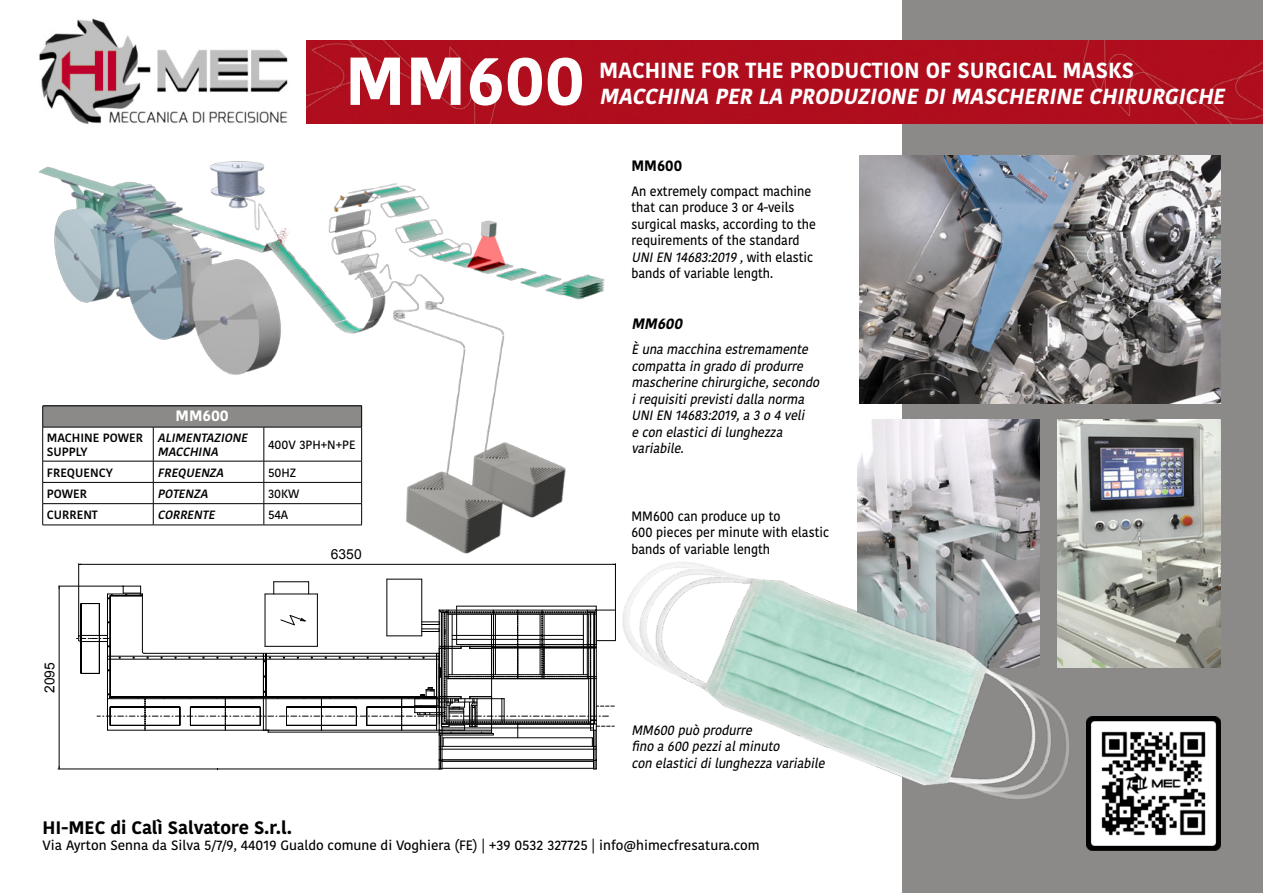
<style>
.page{position:relative;width:1263px;height:893px;background:#fff}
.page>*{position:absolute;margin:0;border:0;box-sizing:border-box;transform-origin:0 0}
.t1{font:700 67.5px "Kohinoor Devanagari";color:#fff}
.t2{font:italic 700 21.75px "Kohinoor Devanagari";color:#fff}
.t3{font:700 21.75px "Kohinoor Devanagari";color:#fff}
.t4{font:700 18px "Kohinoor Bangla";color:#000}
.t5{font:italic 700 15px "Kohinoor Bangla";color:#000;scale:.95 1}
.t6{font:700 15px "Kohinoor Bangla";color:#000;scale:.95 1}
.t7{font:700 15px "Kohinoor Bangla";color:#fff}
.t8{font:13.8px "Arial";color:#000}
.t9{font:italic 500 13.5px/16.5px "Kohinoor Bangla";color:#000;scale:.92 1}
.t10{font:500 13.5px/16.5px "Kohinoor Bangla";color:#000;scale:.92 1}
.t11{font:500 13.5px "Kohinoor Bangla";color:#000}
.t12{font:italic 600 12px/14.4px "Kohinoor Bangla";color:#000}
.t13{font:600 12px/14.4px "Kohinoor Bangla";color:#000}
.t14{font:500 12px "Kohinoor Bangla";color:#000}
.s1{font-style:italic}
</style>
<div class="page">
<div style="left:902px;top:0;width:361px;height:893px;background:#8b8a88"></div>
<div style="left:307px;top:40px;width:495px;height:83px;background:#af0e1d"></div>
<div style="left:802px;top:40px;width:461px;height:83px;background:#af0d1d"></div>
<img style="left:39px;top:18px;width:249px;height:107px">
<img style="left:858px;top:420px;width:182px;height:100px">
<img style="left:859px;top:155px;width:361px;height:248px">
<svg style="left:58px;top:564px;width:541px;height:206px"></svg>
<img style="left:39px;top:161px;width:566px;height:393px">
<img style="left:1057px;top:420px;width:163px;height:248px">
<div style="left:43px;top:406px;width:319px;height:21px;background:#8b8a88"></div>
<hr style="left:43px;top:406px;width:110px;height:1px;background:#000">
<svg style="left:42px;top:406px;width:1px;height:21px"></svg>
<hr style="left:153px;top:406px;width:111px;height:1px;background:#000">
<hr style="left:264px;top:406px;width:98px;height:1px;background:#000">
<svg style="left:361px;top:406px;width:1px;height:21px"></svg>
<hr style="left:43px;top:427px;width:110px;height:1px;background:#000">
<hr style="left:42px;top:427px;width:1px;height:34px;background:#000">
<hr style="left:153px;top:427px;width:111px;height:1px;background:#000">
<hr style="left:153px;top:427px;width:1px;height:34px;background:#000">
<hr style="left:264px;top:427px;width:98px;height:1px;background:#000">
<hr style="left:264px;top:427px;width:1px;height:34px;background:#000">
<hr style="left:361px;top:427px;width:1px;height:34px;background:#000">
<hr style="left:43px;top:461px;width:110px;height:1px;background:#000">
<hr style="left:153px;top:461px;width:111px;height:1px;background:#000">
<hr style="left:264px;top:461px;width:98px;height:1px;background:#000">
<hr style="left:43px;top:482px;width:110px;height:1px;background:#000">
<hr style="left:153px;top:482px;width:111px;height:1px;background:#000">
<hr style="left:264px;top:482px;width:98px;height:1px;background:#000">
<hr style="left:43px;top:503px;width:110px;height:1px;background:#000">
<svg style="left:42px;top:461px;width:1px;height:64px"></svg>
<hr style="left:153px;top:503px;width:111px;height:1px;background:#000">
<svg style="left:153px;top:461px;width:1px;height:64px"></svg>
<hr style="left:264px;top:503px;width:98px;height:1px;background:#000">
<svg style="left:264px;top:461px;width:1px;height:64px"></svg>
<svg style="left:361px;top:461px;width:1px;height:64px"></svg>
<hr style="left:43px;top:525px;width:110px;height:1px;background:#000">
<hr style="left:153px;top:525px;width:111px;height:1px;background:#000">
<hr style="left:264px;top:525px;width:98px;height:1px;background:#000">
<img style="left:1086px;top:716px;width:134px;height:134px">
<img style="left:599px;top:520px;width:500px;height:321px">
<h1 class="t1" style="left:345px;top:21px;width:241px">MM600</h1>
<h2 class="t3" style="left:599px;top:51px;width:536px">MACHINE FOR THE PRODUCTION OF SURGICAL MASKS</h2>
<h2 class="t2" style="left:599px;top:77px;width:633px">MACCHINA PER LA PRODUZIONEDIMASCHERINECHIRURGICHE</h2>
<p class="t7" style="left:176px;top:403px;width:55px">MM600</p>
<p class="t13" style="left:47px;top:430px;width:98px">MACHINE POWER<br>SUPPLY</p>
<p class="t12" style="left:158px;top:430px;width:95px">ALIMENTAZIONE<br>MACCHINA</p>
<p class="t14" style="left:268px;top:435px;width:89px">400V 3PH+N+PE</p>
<p class="t13" style="left:47px;top:465px;width:67px">FREQUENCY</p>
<p class="t12" style="left:158px;top:465px;width:71px">FREQUENZA</p>
<p class="t14" style="left:268px;top:463px;width:30px">50HZ</p>
<p class="t13" style="left:47px;top:486px;width:42px">POWER</p>
<p class="t12" style="left:158px;top:486px;width:55px">POTENZA</p>
<p class="t14" style="left:268px;top:484px;width:33px">30KW</p>
<p class="t13" style="left:47px;top:507px;width:52px">CURRENT</p>
<p class="t12" style="left:158px;top:507px;width:62px">CORRENTE</p>
<p class="t14" style="left:268px;top:505px;width:22px">54A</p>
<p class="t8" style="left:331px;top:546px;width:32px">6350</p>
<p class="t6" style="left:631px;top:152px;width:55px">MM600</p>
<p class="t10" style="left:631px;top:183px;width:202px">An extremely compact machine that can produce 3 or 4-veils surgical masks, according to the requirements of the standard<br><span class="s1">UNIEN 14683:2019,</span>w i t h e last i c bands of variable length.</p>
<p class="t5" style="left:631px;top:311px;width:59px">MM600</p>
<p class="t9" style="left:631px;top:341px;width:210px">Èunamacchinaestremamente compattain grado diprodurre mascherine chirurgiche,secondo irequisitiprevistidallanorma<br>UNIEN 14683:2019,a3o 4veli<br>e con elasticidilunghezza variabile.</p>
<p class="t10" style="left:631px;top:507px;width:216px">MM600 can produce up to<br>600 pieces per minute with elastic bands of variable length</p>
<p class="t8" style="left:41px;top:693px;width:32px;rotate:-90deg">2095</p>
<p class="t9" style="left:631px;top:721px;width:216px">MM600 può produrre<br>fino a600 pezzialminuto<br>con elasticidilunghezzavariabile</p>
<h3 class="t4" style="left:43px;top:812px;width:251px">HI-MEC di Calì Salvatore S.r.l.</h3>
<p class="t11" style="left:43px;top:834px;width:719px">Via Ayrton Senna da Silva 5/7/9, 44019 Gualdo comune di Voghiera (FE) | +39 0532 327725 | info@himecfresatura.com</p>
</div>
